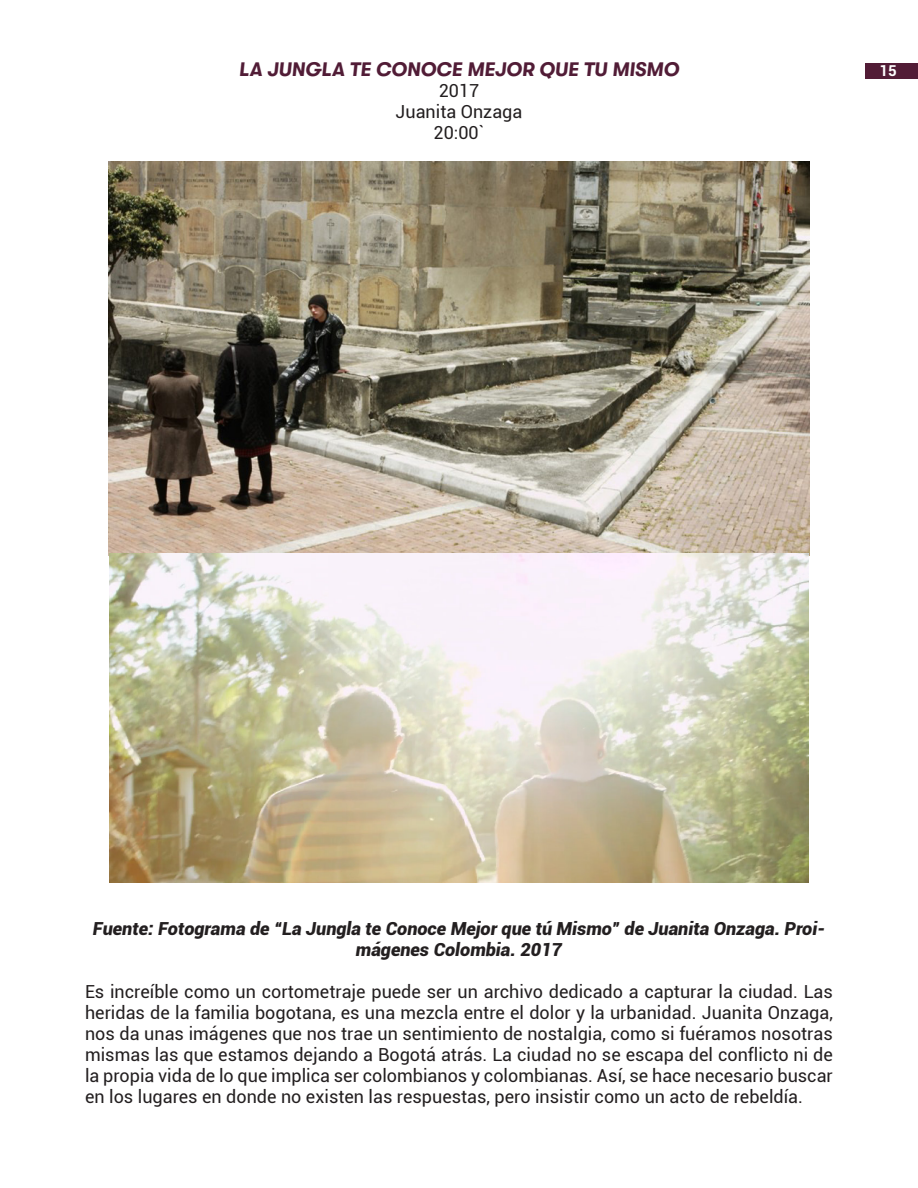
<style>
.page{position:relative;width:918px;height:1188px;background:#fff}
.page>*{position:absolute;margin:0;border:0;box-sizing:border-box;transform-origin:0 0}
.subtitulos_cortometrajes{font:italic 700 19.5px "GT Walsheim Pro";color:#511c36}
.CUERPO_DE_TEXTO{font:18px/21px "Roboto";color:#231f20;text-align:justify}
.titulos_graficos{font:italic 900 18px/21px "Roboto";color:#231f20;text-align:center}
.t1{font:700 15px "Roboto";color:#fff}
</style>
<div class="page">
<div style="left:865px;top:63px;width:53px;height:15px;background:#521c36"></div>
<img style="left:108px;top:161px;width:702px;height:395px">
<img style="left:109px;top:553px;width:700px;height:329px">
<p class="subtitulos_cortometrajes" style="left:239px;top:59px;width:442px">LA JUNGLA TE CONOCE MEJOR QUE TU MISMO</p>
<p class="t1" style="left:880px;top:60px;width:19px">15</p>
<p class="CUERPO_DE_TEXTO" style="left:439px;top:80px;width:42px">2017</p>
<p class="CUERPO_DE_TEXTO" style="left:396px;top:101px;width:128px">Juanita Onzaga</p>
<p class="CUERPO_DE_TEXTO" style="left:434px;top:122px;width:52px">20:00`</p>
<p class="titulos_graficos" style="left:93px;top:918px;width:734px">Fuente: Fotograma de “La Jungla te Conoce Mejor que tú Mismo” de Juanita Onzaga. Proi&shy;mágenes Colombia. 2017</p>
<p class="CUERPO_DE_TEXTO" style="left:85px;top:981px;width:749px">Es increíble como un cortometraje puede ser un archivo dedicado a capturar la ciudad. Las heridas de la familia bogotana, es una mezcla entre el dolor y la urbanidad. Juanita Onzaga, nos da unas imágenes que nos trae un sentimiento de nostalgia, como si fuéramos nosotras mismas las que estamos dejando a Bogotá atrás. La ciudad no se escapa del conflicto ni de la propia vida de lo que implica ser colombianos y colombianas. Así, se hace necesario buscar en los lugares en donde no existen las respuestas, pero insistir como un acto de rebeldía.</p>
</div>
